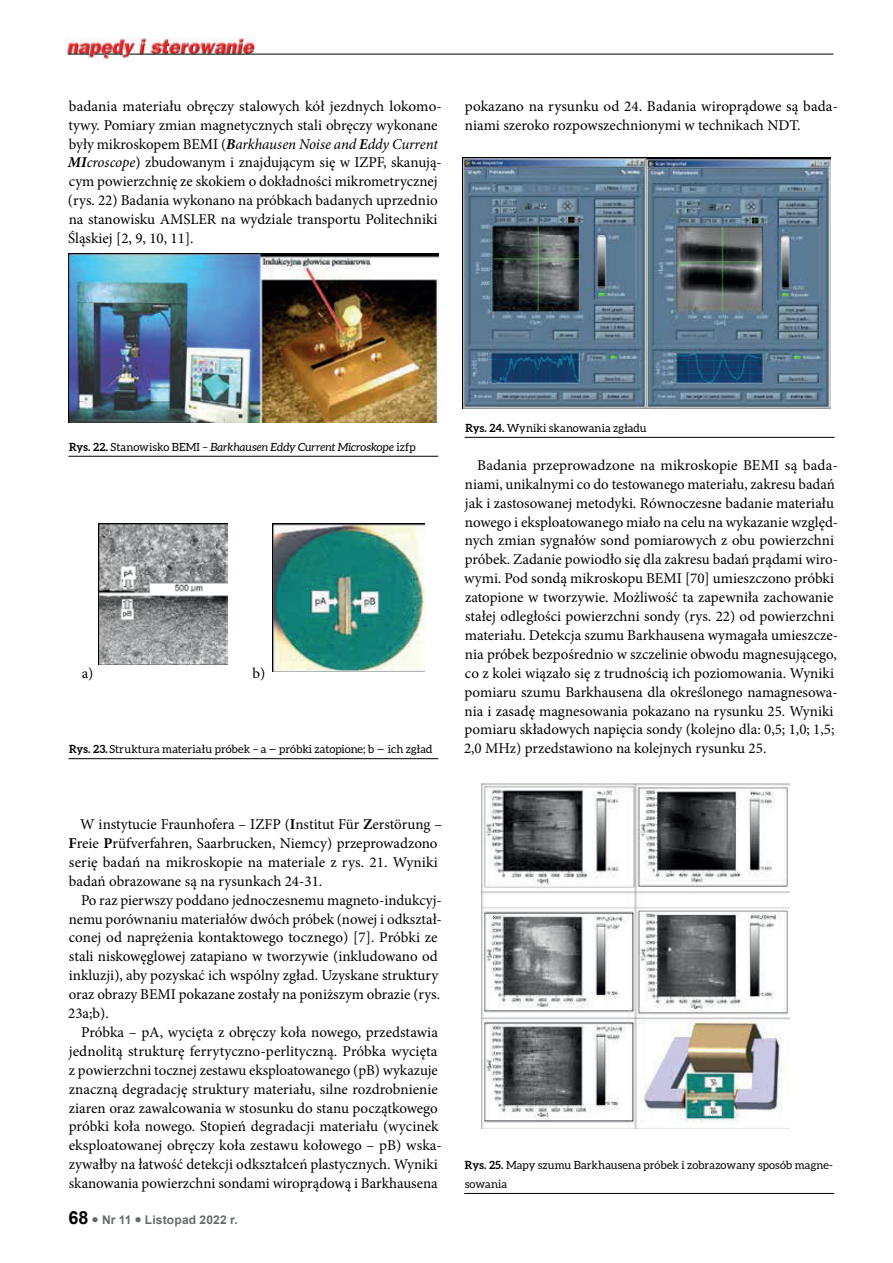
<style>
.page{position:relative;width:893px;height:1263px;background:#fff}
.page>*{position:absolute;margin:0;border:0;box-sizing:border-box;transform-origin:0 0}
.t1{font:15px/18.9px "Minion Pro";color:#000001}
.t2{font:700 12px "Arial";letter-spacing:.015em;color:#656a6a}
.t3{font:11.25px/18.9px "Aleo";letter-spacing:.005em;color:#000001}
.t4{font:italic 11.25px "Aleo";color:#000001}
.s1{font-weight:700;font-style:italic}
.s2{font-style:italic}
.s3{font-weight:700;font-style:normal}
.s4{font-style:normal}
.s5{font-weight:700}
.s6{font-family:"Minion Pro";font-size:15px}
.s7{font-size:18px;color:#000001}
</style>
<div class="page">
<img style="left:66px;top:38px;width:191px;height:21px">
<hr style="left:129px;top:54px;width:704px;height:1px;background:#000001">
<svg style="left:68px;top:54px;width:55px;height:1px"></svg>
<img style="left:99px;top:523px;width:128px;height:141px">
<img style="left:273px;top:523px;width:151px;height:148px">
<hr style="left:465px;top:437px;width:369px;height:1px;background:#000001">
<hr style="left:464px;top:1193px;width:370px;height:1px;background:#000001">
<img style="left:481px;top:783px;width:308px;height:346px">
<hr style="left:68px;top:758px;width:370px;height:1px;background:#000001">
<hr style="left:68px;top:456px;width:370px;height:1px;background:#000001">
<img style="left:68px;top:254px;width:370px;height:169px">
<img style="left:462px;top:157px;width:368px;height:251px">
<p class="t1" style="left:68px;top:97px;width:375px">badania materiału obręczy stalowych kół jezdnych lokomo&shy;tywy. Pomiary zmian magnetycznych stali obręczy wykonane były mikroskopem BEMI (<span class="s1">B</span><span class="s2">arkhausen Noise and</span> <span class="s1">E</span><span class="s2">ddy Current </span><span class="s1">MI</span><span class="s2">croscope</span>) zbudowanym i znajdującym się w IZPF, skanują&shy;cym powierzchnię ze skokiem o dokładności mikrometrycznej (rys. 22) Badania wykonano na próbkach badanych uprzednio na stanowisku AMSLER na wydziale transportu Politechniki Śląskiej [2, 9, 10, 11].</p>
<p class="t1" style="left:465px;top:97px;width:375px">pokazano na rysunku od 24. Badania wiroprądowe są bada&shy;niami szeroko rozpowszechnionymi w technikach NDT.</p>
<p class="t4" style="left:69px;top:441px;width:348px"><span class="s3">Rys. 22.</span> <span class="s4">Stanowisko BEMI –</span> Barkhausen Eddy Current Microskope <span class="s4">izfp</span></p>
<p class="t1" style="left:82px;top:664px;width:13px">a)</p>
<p class="t1" style="left:252px;top:664px;width:14px">b)</p>
<p class="t3" style="left:69px;top:740px;width:365px"><span class="s5">Rys. 23.</span> Struktura materiału próbek – a <span class="s6">–</span> próbki zatopione; b <span class="s6">–</span> ich zgład</p>
<p class="t3" style="left:465px;top:418px;width:183px"><span class="s5">Rys. 24.</span> Wyniki skanowania zgładu</p>
<p class="t1" style="left:464px;top:456px;width:376px;text-indent:13px">Badania przeprowadzone na mikroskopie BEMI są bada&shy;niami, unikalnymi co do testowanego materiału, zakresu badań jak i zastosowanej metodyki. Równoczesne badanie materiału nowego i eksploatowanego miało na celu na wykazanie względ&shy;nych zmian sygnałów sond pomiarowych z obu powierzchni próbek. Zadanie powiodło się dla zakresu badań prądami wiro&shy;wymi. Pod sondą mikroskopu BEMI [70] umieszczono próbki zatopione w tworzywie. Możliwość ta zapewniła zachowanie stałej odległości powierzchni sondy (rys. 22) od powierzchni materiału. Detekcja szumu Barkhausena wymagała umieszcze&shy;nia próbek bezpośrednio w szczelinie obwodu magnesującego, co z kolei wiązało się z trudnością ich poziomowania. Wyniki pomiaru szumu Barkhausena dla określonego namagnesowa&shy;nia i zasadę magnesowania pokazano na rysunku 25. Wyniki pomiaru składowych napięcia sondy (kolejno dla: 0,5; 1,0; 1,5; 2,0 MHz) przedstawiono na kolejnych rysunku 25.</p>
<p class="t1" style="left:68px;top:815px;width:375px;text-indent:12px">W instytucie Fraunhofera – IZFP (<span class="s5">I</span>nstitut Für <span class="s5">Z</span>erstörung – <span class="s5">F</span>reie <span class="s5">P</span>rüfverfahren, Saarbrucken, Niemcy) przeprowadzono serię badań na mikroskopie na materiale z rys. 21. Wyniki badań obrazowane są na rysunkach 24-31.</p>
<p class="t1" style="left:68px;top:890px;width:375px;text-indent:13px">Po raz pierwszy poddano jednoczesnemu magneto-indukcyj&shy;nemu porównaniu materiałów dwóch próbek (nowej i odkształ&shy;conej od naprężenia kontaktowego tocznego) [7]. Próbki ze stali niskowęglowej zatapiano w tworzywie (inkludowano od inkluzji), aby pozyskać ich wspólny zgład. Uzyskane struktury oraz obrazy BEMI pokazane zostały na poniższym obrazie (rys.<br>23a;b).</p>
<p class="t1" style="left:69px;top:1023px;width:375px;text-align:center">Próbka – pA, wycięta z obręczy koła nowego, przedstawia jednolitą strukturę ferrytyczno-perlityczną. Próbka wycięta z powierzchni tocznej zestawu eksploatowanego (pB) wykazuje znaczną degradację struktury materiału, silne rozdrobnienie ziaren oraz zawalcowania w stosunku do stanu początkowego próbki koła nowego. Stopień degradacji materiału (wycinek eksploatowanej obręczy koła zestawu kołowego – pB) wska&shy;zywałby na łatwość detekcji odkształceń plastycznych. Wyniki skanowania powierzchni sondami wiroprądową i Barkhausena</p>
<p class="t2" style="left:68px;top:1212px;width:171px"><span class="s7">68</span> ● Nr 11 ● Listopad 2022 r.</p>
<p class="t3" style="left:465px;top:1156px;width:370px"><span class="s5">Rys. 25.</span> Mapy szumu Barkhausena próbek i zobrazowany sposób magne&shy;sowania</p>
</div>
